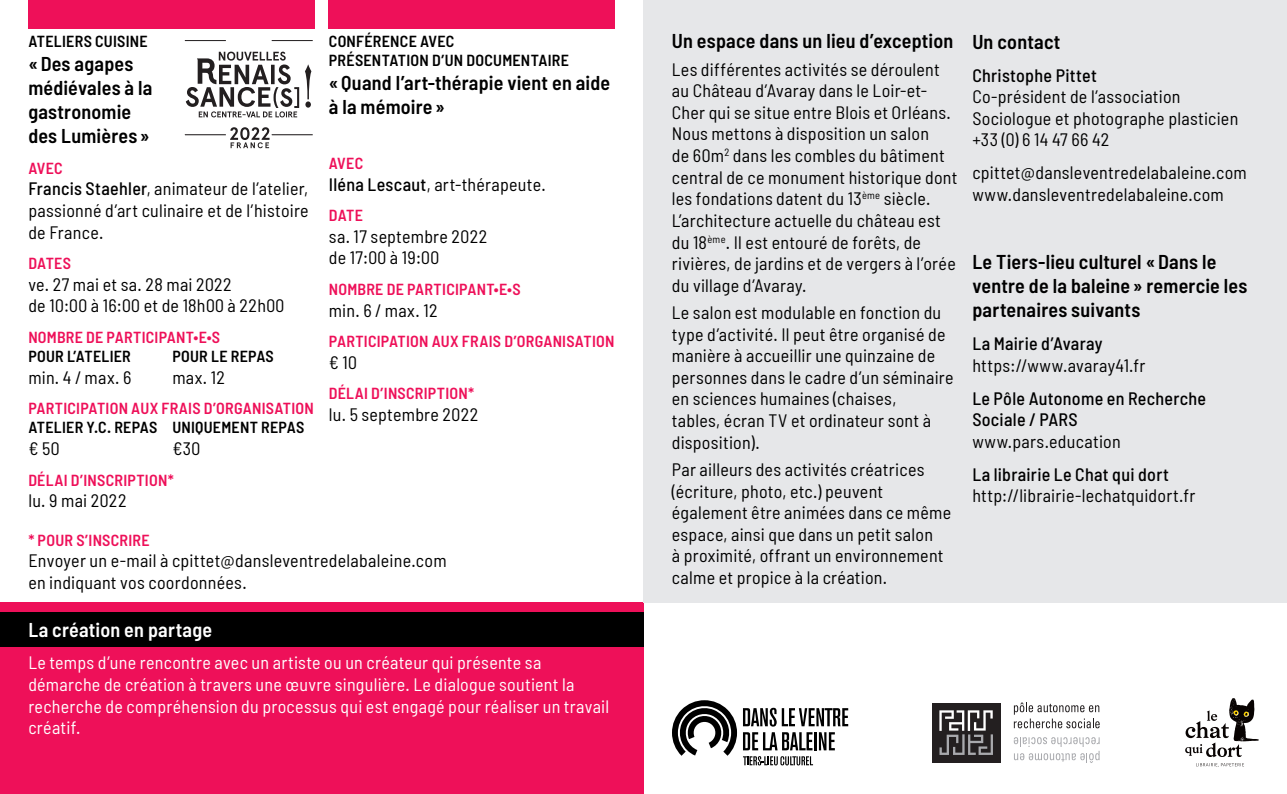
<style>
.page{position:relative;width:1287px;height:794px;background:#fff}
.page>*{position:absolute;margin:0;border:0;box-sizing:border-box;transform-origin:0 0}
.Item__info{font:600 semi-condensed 20px/24px "Barlow";letter-spacing:.01em;color:#000}
.Item__titre_principa{font:600 semi-condensed 20px/24px "Barlow";letter-spacing:.01em;color:#000}
.t1{font:600 semi-condensed 20px "Barlow";letter-spacing:.015em;color:#fff}
.Item__info-2{font:semi-condensed 18px/21.6px "Barlow";letter-spacing:.015em;color:#000}
.t2{font:semi-condensed 18px/21.6px "Barlow";letter-spacing:.015em;color:#fff}
.Item__info-3{font:500 semi-condensed 18px/21.6px "Barlow";letter-spacing:.015em;color:#000}
.Item__type_d_info{font:semi-condensed 18px "Barlow";letter-spacing:.015em;color:#000}
.Item__type_d_info-2{font:600 semi-condensed 16px "Barlow";letter-spacing:.015em;color:#ee1059}
.Item__type_d_info-3{font:600 semi-condensed 16px/19.2px "Barlow";letter-spacing:.015em;color:#000}
.s1{font-weight:500}
.s2{font-weight:400}
</style>
<div class="page">
<div style="left:0;top:603px;width:643px;height:191px;background:#ee1059"></div>
<svg style="left:1185px;top:698px;width:74px;height:59px"></svg>
<svg style="left:1196px;top:763px;width:48px;height:4px"></svg>
<svg style="left:1014px;top:702px;width:86px;height:26px"></svg>
<svg style="left:1014px;top:737px;width:86px;height:26px"></svg>
<div style="left:932px;top:703px;width:69px;height:59px;background:#231f20"></div>
<svg style="left:939px;top:710px;width:54px;height:45px"></svg>
<svg style="left:672px;top:700px;width:65px;height:55px"></svg>
<svg style="left:743px;top:708px;width:105px;height:18px"></svg>
<hr style="left:814px;top:732px;width:3px;height:18px;background:#000">
<svg style="left:819px;top:732px;width:16px;height:18px"></svg>
<svg style="left:743px;top:756px;width:70px;height:9px"></svg>
<svg style="left:743px;top:732px;width:69px;height:18px"></svg>
<div style="left:28px;top:0;width:287px;height:29px;background:#ee1059"></div>
<div style="left:329px;top:0;width:286px;height:29px;background:#ee1059"></div>
<div style="left:643px;top:0;width:644px;height:603px;background:#e6e7e9"></div>
<hr style="left:185px;top:134px;width:41px;height:1px;background:#231f20">
<hr style="left:272px;top:134px;width:41px;height:1px;background:#231f20">
<hr style="left:185px;top:40px;width:41px;height:1px;background:#231f20">
<hr style="left:272px;top:40px;width:41px;height:1px;background:#231f20">
<svg style="left:230px;top:127px;width:40px;height:21px"></svg>
<svg style="left:305px;top:64px;width:6px;height:44px"></svg>
<svg style="left:186px;top:52px;width:113px;height:65px"></svg>
<div style="left:0;top:613px;width:643px;height:34px;background:#000"></div>
<p class="Item__type_d_info-3" style="left:28px;top:31px;width:121px">ATELIERS CUISINE</p>
<p class="Item__titre_principa" style="left:28px;top:51px;width:126px">«Des agapes médiévales à la gastronomie des Lumières »</p>
<p class="Item__type_d_info-2" style="left:28px;top:158px;width:36px">AVEC</p>
<p class="Item__info-2" style="left:28px;top:178px;width:282px;text-align:justify"><span class="s1">Francis Staehler</span>, animateur de l’atelier, passionné d’art culinaire et de l’histoire de France.</p>
<p class="Item__type_d_info-2" style="left:28px;top:253px;width:44px">DATES</p>
<p class="Item__info-2" style="left:28px;top:273px;width:258px">ve. 27 mai et sa. 28 mai 2022<br>de 10:00 à 16:00 et de 18h00 à 22h00</p>
<p class="Item__type_d_info-2" style="left:28px;top:327px;width:193px">NOMBRE DE PARTICIPANT∙E∙S</p>
<p class="Item__type_d_info-3" style="left:28px;top:346px;width:104px">POUR L’ATELIER</p>
<p class="Item__type_d_info-3" style="left:172px;top:346px;width:103px">POUR LE REPAS</p>
<p class="Item__info-2" style="left:28px;top:366px;width:105px">min. 4 / max. 6</p>
<p class="Item__info-2" style="left:172px;top:366px;width:54px">max. 12</p>
<p class="Item__type_d_info-2" style="left:28px;top:398px;width:287px">PARTICIPATION AUX FRAIS D’ORGANISATION</p>
<p class="Item__type_d_info-3" style="left:28px;top:418px;width:277px">ATELIER Y.C. REPAS UNIQUEMENT REPAS</p>
<p class="Item__info-2" style="left:28px;top:437px;width:33px">€ 50</p>
<p class="Item__info-2" style="left:172px;top:437px;width:30px">€30</p>
<p class="Item__type_d_info-2" style="left:28px;top:470px;width:147px">DÉLAI D’INSCRIPTION*</p>
<p class="Item__info-2" style="left:28px;top:489px;width:100px">lu. 9 mai 2022</p>
<p class="Item__type_d_info-3" style="left:329px;top:31px;width:242px">CONFÉRENCE AVEC<br>PRÉSENTATION D’UN DOCUMENTAIRE</p>
<p class="Item__titre_principa" style="left:329px;top:71px;width:283px">«Quand l’art-thérapie vient en aide à la mémoire »</p>
<p class="Item__type_d_info-2" style="left:329px;top:153px;width:36px">AVEC</p>
<p class="Item__info-2" style="left:329px;top:173px;width:218px"><span class="s1">Iléna Lescaut</span>, art-thérapeute.</p>
<p class="Item__type_d_info-2" style="left:329px;top:205px;width:36px">DATE</p>
<p class="Item__info-2" style="left:329px;top:225px;width:160px">sa. 17 septembre 2022 de 17:00 à 19:00</p>
<p class="Item__type_d_info-2" style="left:329px;top:279px;width:193px">NOMBRE DE PARTICIPANT∙E∙S</p>
<p class="Item__info-2" style="left:329px;top:299px;width:110px">min. 6 / max. 12</p>
<p class="Item__type_d_info-2" style="left:329px;top:331px;width:287px">PARTICIPATION AUX FRAIS D’ORGANISATION</p>
<p class="Item__info-2" style="left:329px;top:351px;width:30px">€ 10</p>
<p class="Item__type_d_info-2" style="left:329px;top:383px;width:147px">DÉLAI D’INSCRIPTION*</p>
<p class="Item__type_d_info" style="left:329px;top:403px;width:151px">lu. 5 septembre 2022</p>
<p class="Item__type_d_info-2" style="left:28px;top:530px;width:123px">* POUR S’INSCRIRE</p>
<p class="Item__info-2" style="left:28px;top:549px;width:420px">Envoyer un e-mail à cpittet@dansleventredelabaleine.com en indiquant vos coordonnées.</p>
<p class="t1" style="left:28px;top:617px;width:185px">La création en partage</p>
<p class="t2" style="left:28px;top:651px;width:582px">Le temps d’une rencontre avec un artiste ou un créateur qui présente sa démarche de création à travers une œuvre singulière. Le dialogue soutient la recherche de compréhension du processus qui est engagé pour réaliser un travail créatif.</p>
<p class="Item__info" style="left:672px;top:29px;width:283px">Un espace dans un lieu d’exception</p>
<p class="Item__info-2" style="left:672px;top:58px;width:287px">Les différentes activités se déroulent au Château d’Avaray dans le Loir-et-Cher qui se situe entre Blois et Orléans.<br>Nous mettons à disposition un salon<br>de 60m<sup>2</sup> dans les combles du bâtiment central de ce monument historique dont les fondations datent du 13<sup>ème</sup> siècle.<br>L’architecture actuelle du château est du 18<sup>ème</sup>. Il est entouré de forêts, de rivières, de jardins et de vergers à l’orée du village d’Avaray.</p>
<p class="Item__info-2" style="left:672px;top:301px;width:283px">Le salon est modulable en fonction du type d’activité. Il peut être organisé de manière à accueillir une quinzaine de personnes dans le cadre d’un séminaire en sciences humaines (chaises,<br>tables, écran TV et ordinateur sont à disposition).</p>
<p class="Item__info-2" style="left:672px;top:458px;width:281px">Par ailleurs des activités créatrices (écriture, photo, etc.) peuvent également être animées dans ce même espace, ainsi que dans un petit salon<br>à proximité, offrant un environnement calme et propice à la création.</p>
<p class="Item__info" style="left:972px;top:29px;width:90px">Un contact</p>
<p class="Item__info-2" style="left:972px;top:64px;width:268px"><span class="s1">Christophe Pittet<br></span>Co-président de l’association<br>Sociologue et photographe plasticien +33 (0) 6 14 47 66 42</p>
<p class="Item__info-2" style="left:972px;top:161px;width:276px">cpittet@dansleventredelabaleine.com www.dansleventredelabaleine.com</p>
<p class="Item__info" style="left:972px;top:249px;width:277px">Le Tiers-lieu culturel «Dans le ventre de la baleine » remercie les partenaires suivants</p>
<p class="Item__info-2" style="left:972px;top:332px;width:175px"><span class="s1">La Mairie d’Avaray </span>https://www.avaray41.fr</p>
<p class="Item__info-3" style="left:972px;top:387px;width:235px">Le Pôle Autonome en Recherche<br>Sociale / PARS <span class="s2">www.pars.education</span></p>
<p class="Item__info-2" style="left:972px;top:463px;width:224px"><span class="s1">La librairie Le Chat qui dort </span>http://librairie-lechatquidort.fr</p>
</div>
